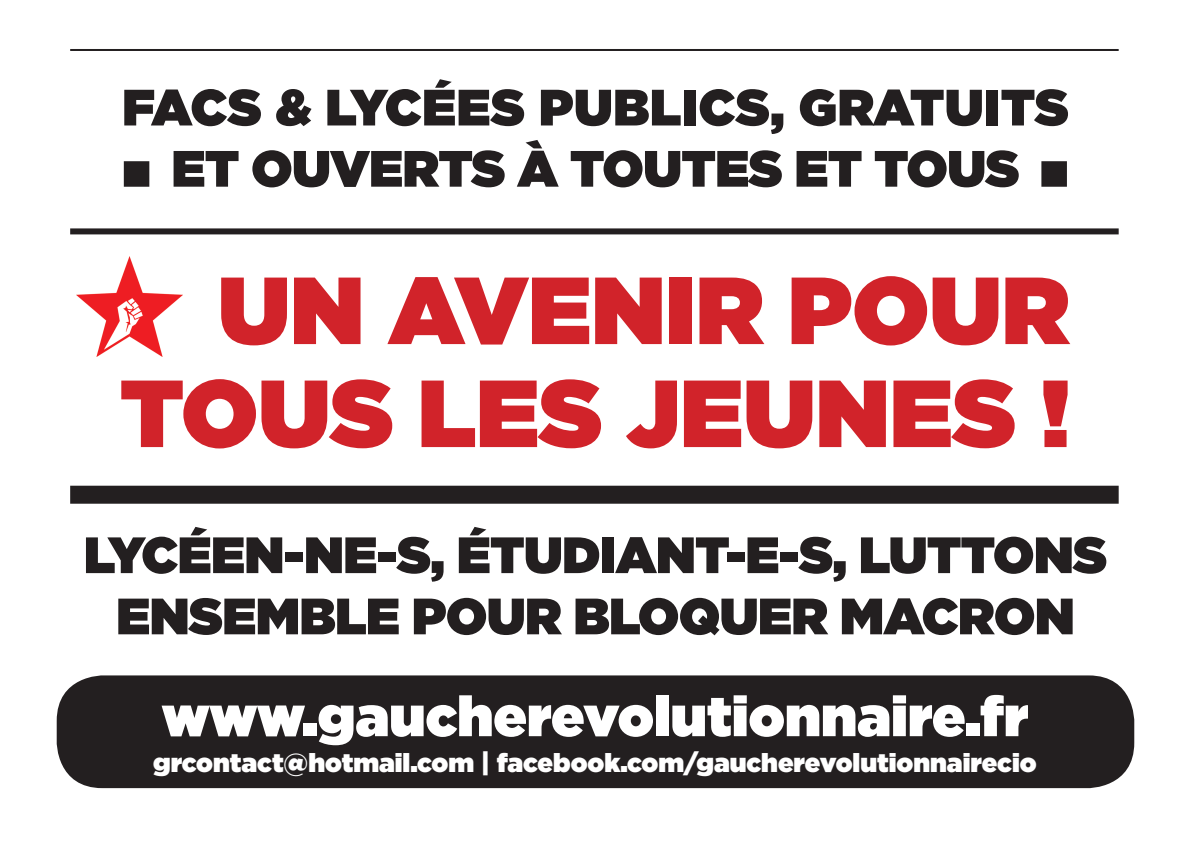
<style>
.page{position:relative;width:1191px;height:842px;background:#fff}
.page>*{position:absolute;margin:0;border:0;box-sizing:border-box;transform-origin:0 0}
.t1{font:900 95px/103px "Gotham";color:#d1232a;text-align:right}
.t2{font:900 56px "Gotham";color:#fff}
.t3{font:900 51px/61.2px "Gotham";letter-spacing:-.01em;color:#231f20;text-align:center}
.t4{font:900 26px "Gotham";color:#fff}
</style>
<div class="page">
<div style="left:70px;top:486px;width:1048px;height:18px;background:#231f20"></div>
<hr style="left:70px;top:49px;width:1048px;height:2px;background:#231f20">
<div style="left:70px;top:228px;width:1048px;height:6px;background:#231f20"></div>
<img style="left:76px;top:257px;width:106px;height:99px">
<div style="left:125px;top:163px;width:23px;height:22px;background:#231f20"></div>
<div style="left:124px;top:161px;width:25px;height:26px;border:3px solid #231f20"></div>
<div style="left:1043px;top:163px;width:22px;height:22px;background:#231f20"></div>
<div style="left:1041px;top:161px;width:26px;height:26px;border:3px solid #231f20"></div>
<div style="left:57px;top:675px;width:1077px;height:113px;background:#231f20;border-radius:45px"></div>
<p class="t3" style="left:122px;top:76px;width:948px">FACS &amp; LYCÉES PUBLICS, GRATUITS<br>ET OUVERTS À TOUTES ET TOUS</p>
<h1 class="t1" style="left:120px;top:257px;width:952px">UN AVENIR POUR<br>TOUS LES JEUNES !</h1>
<p class="t3" style="left:84px;top:524px;width:1024px">LYCÉEN-NE-S, ÉTUDIANT-E-S, LUTTONS<br>ENSEMBLE POUR BLOQUER MACRON</p>
<p class="t2" style="left:161px;top:676px;width:868px">www.gaucherevolutionnaire.fr</p>
<p class="t4" style="left:153px;top:744px;width:885px">grcontact@hotmail.com | facebook.com/gaucherevolutionnairecio</p>
</div>
